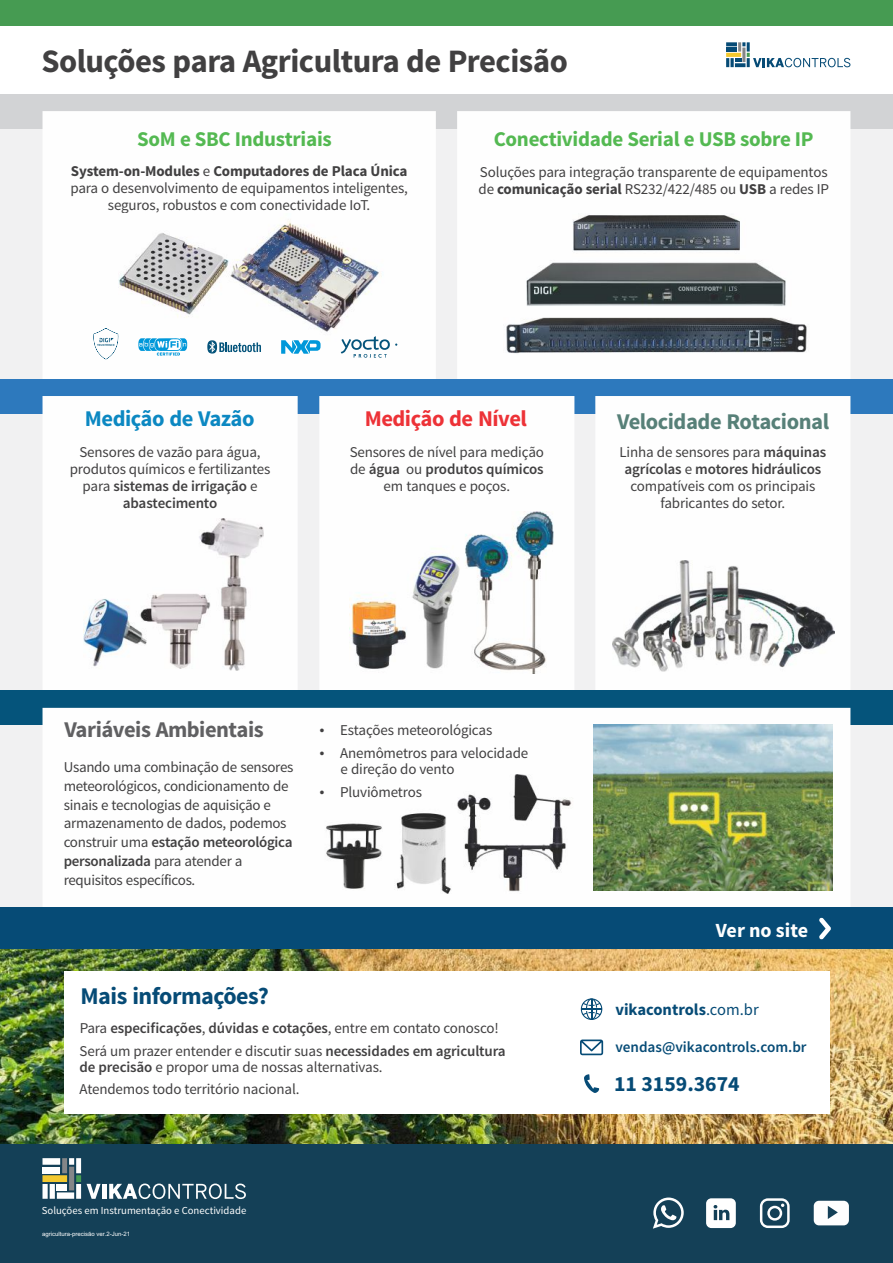
<style>
.page{position:relative;width:893px;height:1263px;background:#fff}
.page>*{position:absolute;margin:0;border:0;box-sizing:border-box;transform-origin:0 0}
.t1{font:700 32.7px "Source Sans Pro";letter-spacing:-.015em;color:#414041}
.t2{font:700 24px "Source Sans Pro";letter-spacing:-.02em;color:#064b76}
.t3{font:700 22.5px "Source Sans Pro";letter-spacing:-.02em;color:#578078}
.t4{font:700 22.5px "Source Sans Pro";letter-spacing:-.02em;color:#606062}
.t5{font:700 22.5px "Source Sans Pro";letter-spacing:-.02em;color:#0c88c2}
.t6{font:700 22.5px "Source Sans Pro";letter-spacing:-.02em;color:#ed3237}
.t7{font:700 21.75px "Source Sans Pro";color:#064b76}
.t8{font:700 21px "Source Sans Pro";letter-spacing:-.015em;color:#54b952}
.t9{font:700 20.1px "Source Sans Pro";color:#fefefe}
.t10{font:700 16.5px "Source Sans Pro";color:#064b76}
.t11{font:600 15.15px "Source Sans Pro";color:#064b76}
.t12{font:15px/17px "Source Sans Pro";letter-spacing:-.01em;color:#414041}
.t13{font:10.65px "Source Sans Pro";color:#fefefe}
.t14{font:6px "Arial";color:#fefefe}
.t15{font:600 3.15px "Source Sans Pro";color:#05547b}
.s1{font-weight:700}
.s2{font-weight:600}
.s3{font-weight:400}
</style>
<div class="page">
<div style="left:0;top:0;width:893px;height:26px;background:#469b52"></div>
<svg style="left:726px;top:42px;width:124px;height:25px"></svg>
<div style="left:0;top:94px;width:893px;height:1169px;background:#f1f1f2"></div>
<div style="left:0;top:94px;width:893px;height:34px;background:#d2d3d5"></div>
<div style="left:43px;top:111px;width:393px;height:268px;background:#fefefe"></div>
<div style="left:457px;top:111px;width:393px;height:268px;background:#fefefe"></div>
<img style="left:118px;top:214px;width:269px;height:129px">
<svg style="left:281px;top:340px;width:40px;height:14px"></svg>
<svg style="left:138px;top:338px;width:49px;height:18px"></svg>
<svg style="left:207px;top:340px;width:54px;height:14px"></svg>
<svg style="left:93px;top:328px;width:26px;height:31px"></svg>
<svg style="left:341px;top:336px;width:57px;height:22px"></svg>
<img style="left:503px;top:214px;width:306px;height:140px">
<div style="left:0;top:379px;width:893px;height:34px;background:#2d79bd"></div>
<div style="left:43px;top:396px;width:255px;height:295px;background:#fefefe"></div>
<div style="left:319px;top:396px;width:255px;height:295px;background:#fefefe"></div>
<div style="left:595px;top:396px;width:255px;height:295px;background:#fefefe"></div>
<img style="left:350px;top:511px;width:203px;height:162px">
<img style="left:83px;top:519px;width:181px;height:152px">
<img style="left:612px;top:560px;width:223px;height:111px">
<div style="left:0;top:691px;width:893px;height:34px;background:#05547b"></div>
<div style="left:43px;top:708px;width:807px;height:199px;background:#fefefe"></div>
<img style="left:0;top:949px;width:893px;height:195px">
<div style="left:64px;top:971px;width:765px;height:142px;background:#fff"></div>
<svg style="left:580px;top:1039px;width:23px;height:16px"></svg>
<svg style="left:584px;top:1074px;width:15px;height:19px"></svg>
<img style="left:319px;top:774px;width:255px;height:119px">
<img style="left:594px;top:725px;width:238px;height:165px">
<div style="left:0;top:1144px;width:893px;height:119px;background:#144057"></div>
<div style="left:42px;top:1167px;width:18px;height:6px;background:#fefefe"></div>
<div style="left:42px;top:1158px;width:18px;height:7px;background:#fefefe"></div>
<div style="left:42px;top:1175px;width:25px;height:7px;background:#f3c82e"></div>
<div style="left:42px;top:1184px;width:6px;height:15px;background:#fefefe"></div>
<div style="left:50px;top:1184px;width:5px;height:15px;background:#fefefe"></div>
<div style="left:57px;top:1184px;width:10px;height:6px;background:#fefefe"></div>
<div style="left:57px;top:1192px;width:17px;height:7px;background:#fefefe"></div>
<div style="left:62px;top:1158px;width:5px;height:15px;background:#848688"></div>
<svg style="left:69px;top:1158px;width:5px;height:7px"></svg>
<div style="left:69px;top:1167px;width:5px;height:23px;background:#848688"></div>
<div style="left:76px;top:1158px;width:5px;height:15px;background:#fefefe"></div>
<svg style="left:76px;top:1175px;width:5px;height:7px"></svg>
<div style="left:76px;top:1184px;width:5px;height:15px;background:#fefefe"></div>
<svg style="left:87px;top:1184px;width:14px;height:15px"></svg>
<hr style="left:102px;top:1184px;width:4px;height:15px;background:#fefefe">
<svg style="left:109px;top:1183px;width:137px;height:16px"></svg>
<svg style="left:814px;top:1201px;width:35px;height:24px"></svg>
<svg style="left:760px;top:1198px;width:30px;height:30px"></svg>
<svg style="left:653px;top:1197px;width:31px;height:32px"></svg>
<svg style="left:706px;top:1198px;width:30px;height:30px"></svg>
<svg style="left:581px;top:998px;width:21px;height:22px"></svg>
<div style="left:0;top:907px;width:893px;height:42px;background:#064b76"></div>
<svg style="left:819px;top:917px;width:12px;height:22px"></svg>
<svg style="left:320px;top:729px;width:4px;height:4px"></svg>
<svg style="left:320px;top:751px;width:4px;height:4px"></svg>
<svg style="left:320px;top:790px;width:4px;height:4px"></svg>
<h1 class="t1" style="left:41px;top:47px;width:528px">Soluções para Agricultura de Precisão</h1>
<h3 class="t8" style="left:137px;top:130px;width:196px">SoM e SBC Industriais</h3>
<h3 class="t8" style="left:494px;top:130px;width:321px">Conectividade Serial e USB sobre IP</h3>
<p class="t12" style="left:478px;top:165px;width:352px">Soluções para integração transparente de equipamentos de <span class="s1">comunicação serial</span> RS232/422/485 ou <span class="s1">USB</span> a redes IP</p>
<p class="t12" style="left:70px;top:164px;width:339px;text-align:center"><span class="s1">System-on-Modules</span> e <span class="s1">Computadores de Placa Única </span>para o desenvolvimento de equipamentos inteligentes, seguros, robustos e com conectividade IoT.</p>
<p class="t15" style="left:97px;top:344px;width:19px">TRUSTFENCE</p>
<h3 class="t5" style="left:85px;top:409px;width:171px">Medição de Vazão</h3>
<h3 class="t6" style="left:365px;top:409px;width:164px">Medição de Nível</h3>
<h3 class="t3" style="left:617px;top:412px;width:214px">Velocidade Rotacional</h3>
<p class="t12" style="left:619px;top:445px;width:208px;text-align:center">Linha de sensores para <span class="s2">máquinas agrícolas</span> e <span class="s2">motores hidráulicos </span>compatíveis com os principais fabricantes do setor.</p>
<p class="t12" style="left:70px;top:445px;width:202px;text-align:center">Sensores de vazão para água, produtos químicos e fertilizantes para <span class="s2">sistemas de irrigação</span> e <span class="s2">abastecimento</span></p>
<p class="t12" style="left:350px;top:445px;width:196px;text-align:center">Sensores de nível para medição de <span class="s2">água</span> ou <span class="s2">produtos químicos </span>em tanques e poços.</p>
<h3 class="t4" style="left:64px;top:720px;width:201px">Variáveis Ambientais</h3>
<p class="t12" style="left:64px;top:759px;width:231px;line-height:18.9px">Usando uma combinação de sensores meteorológicos, condicionamento de sinais e tecnologias de aquisição e armazenamento de dados, podemos construir uma <span class="s2">estação meteorológica personalizada</span> para atender a requisitos específicos.</p>
<h2 class="t2" style="left:81px;top:986px;width:190px">Mais informações?</h2>
<p class="t12" style="left:340px;top:720px;width:190px;line-height:22.6px">Estações meteorológicas<br>Anemômetros para velocidade</p>
<p class="t12" style="left:340px;top:759px;width:116px;line-height:22.6px">e direção do vento<br>Pluviômetros</p>
<p class="t12" style="left:80px;top:1018px;width:427px;line-height:22.6px">Para <span class="s2">especificações</span>, <span class="s2">dúvidas e cotações</span>, entre em contato conosco!<br>Será um prazer entender e discutir suas <span class="s2">necessidades em agricultura</span></p>
<p class="t12" style="left:80px;top:1057px;width:304px;line-height:22.6px"><span class="s2">de precisão</span> e propor uma de nossas alternativas.<br>Atendemos todo território nacional.</p>
<p class="t13" style="left:42px;top:1206px;width:206px">Soluções em Instrumentação e Conectividade</p>
<p class="t14" style="left:42px;top:1231px;width:89px">agricultura-precisão ver.2-Jun-21</p>
<h3 class="t9" style="left:716px;top:921px;width:94px">Ver no site</h3>
<p class="t10" style="left:615px;top:1003px;width:145px">vikacontrols<span class="s3">.com.br</span></p>
<p class="t11" style="left:615px;top:1040px;width:193px">vendas@vikacontrols.com.br</p>
<h3 class="t7" style="left:614px;top:1074px;width:127px">11 3159.3674</h3>
</div>
